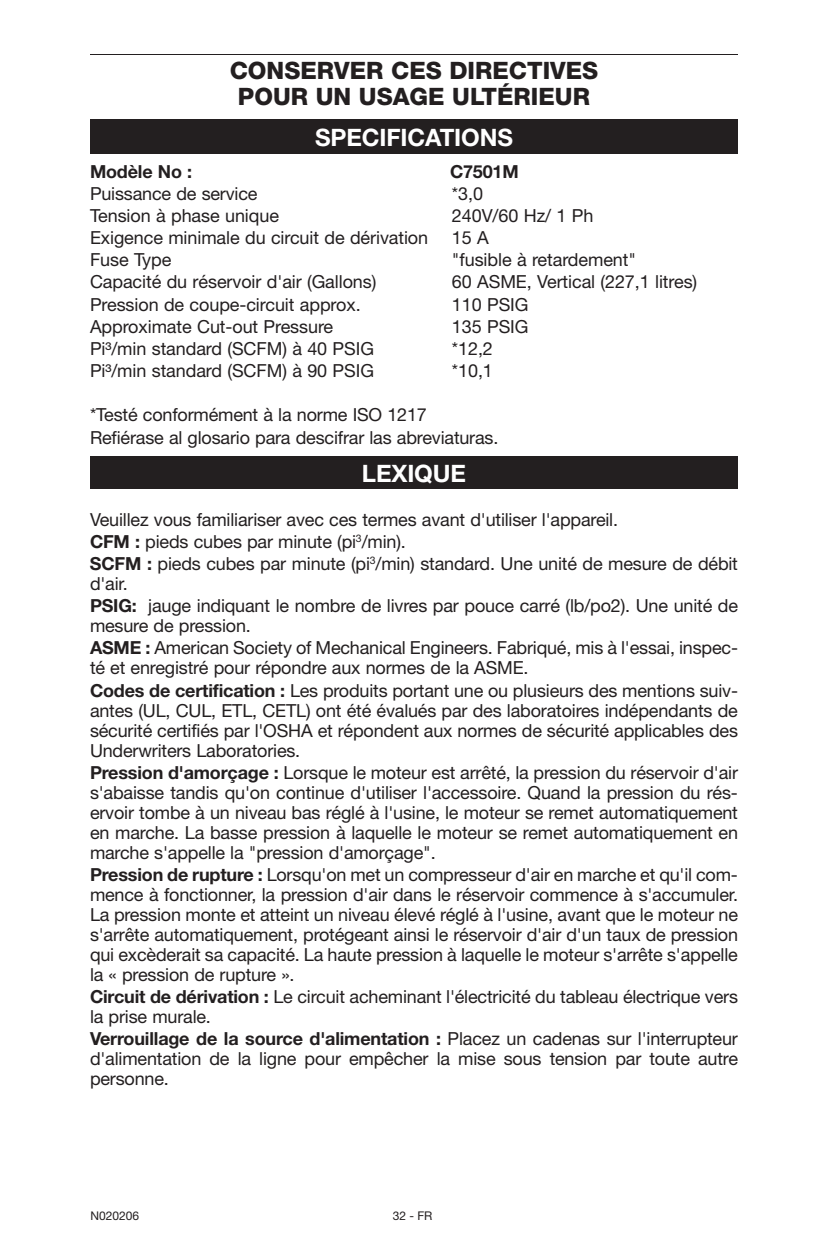
<style>
.page{position:relative;width:828px;height:1260px;background:#fff}
.page>*{position:absolute;margin:0;border:0;box-sizing:border-box;transform-origin:0 0}
.t1{font:800 24px/26px "Helvetica Neue";color:#231f20;text-align:center}
.t2{font:700 24px "Helvetica Neue";letter-spacing:-.005em;color:#fff}
.t3{font:18px/20px "Helvetica Neue";letter-spacing:-.01em;color:#231f20}
.t4{font:700 18px "Helvetica Neue";letter-spacing:-.01em;color:#231f20}
.t5{font:12px "Helvetica Neue";color:#231f20}
.s1{font-weight:700}
</style>
<div class="page">
<hr style="left:90px;top:54px;width:324px;height:1px;background:#231f20">
<hr style="left:414px;top:54px;width:324px;height:1px;background:#231f20">
<div style="left:90px;top:119px;width:648px;height:35px;background:#231f20"></div>
<div style="left:90px;top:456px;width:648px;height:33px;background:#231f20"></div>
<h1 class="t1" style="left:230px;top:57px;width:370px">CONSERVER CES DIRECTIVES<br>POUR UN USAGE ULTÉRIEUR</h1>
<h1 class="t2" style="left:315px;top:123px;width:199px">SPECIFICATIONS</h1>
<p class="t4" style="left:90px;top:160px;width:104px">Modèle No :</p>
<p class="t4" style="left:450px;top:160px;width:70px">C7501M</p>
<p class="t3" style="left:90px;top:183px;width:169px">Puissance de service</p>
<p class="t3" style="left:452px;top:183px;width:33px">*3,0</p>
<p class="t3" style="left:90px;top:205px;width:191px">Tension à phase unique</p>
<p class="t3" style="left:452px;top:205px;width:143px">240V/60 Hz/ 1 Ph</p>
<p class="t3" style="left:90px;top:228px;width:340px">Exigence minimale du circuit de dérivation</p>
<p class="t3" style="left:452px;top:228px;width:38px">15 A</p>
<p class="t3" style="left:90px;top:250px;width:83px">Fuse Type</p>
<p class="t3" style="left:452px;top:250px;width:186px">"fusible à retardement"</p>
<p class="t3" style="left:90px;top:272px;width:288px">Capacité du réservoir d'air (Gallons)</p>
<p class="t3" style="left:452px;top:272px;width:247px">60 ASME, Vertical (227,1 litres)</p>
<p class="t3" style="left:90px;top:294px;width:272px">Pression de coupe-circuit approx.</p>
<p class="t3" style="left:452px;top:294px;width:78px">110 PSIG</p>
<p class="t3" style="left:90px;top:316px;width:245px">Approximate Cut-out Pressure</p>
<p class="t3" style="left:452px;top:316px;width:78px">135 PSIG</p>
<p class="t3" style="left:90px;top:338px;width:286px">Pi³/min standard (SCFM) à 40 PSIG</p>
<p class="t3" style="left:452px;top:338px;width:43px">*12,2</p>
<p class="t3" style="left:90px;top:360px;width:286px">Pi³/min standard (SCFM) à 90 PSIG</p>
<p class="t3" style="left:452px;top:360px;width:43px">*10,1</p>
<p class="t3" style="left:90px;top:404px;width:410px;line-height:22.2px">*Testé conformément à la norme ISO 1217<br>Refiérase al glosario para descifrar las abreviaturas.</p>
<h1 class="t2" style="left:362px;top:458px;width:106px">LEXIQUE</h1>
<p class="t3" style="left:90px;top:508px;width:650px;line-height:22.2px">Veuillez vous familiariser avec ces termes avant d'utiliser l'appareil.<br><span class="s1">CFM :</span> pieds cubes par minute (pi<sup>3</sup>/min).<br><span class="s1">SCFM :</span> pieds cubes par minute (pi<sup>3</sup>/min) standard. Une unité de mesure de débit</p>
<p class="t3" style="left:90px;top:572px;width:650px;line-height:22.2px">d'air.<br><span class="s1">PSIG:</span> jauge indiquant le nombre de livres par pouce carré (lb/po2). Une unité de</p>
<p class="t3" style="left:90px;top:614px;width:650px;line-height:22.2px">mesure de pression.<br><span class="s1">ASME :</span> American Society of Mechanical Engineers. Fabriqué, mis à l'essai, inspec-</p>
<p class="t3" style="left:90px;top:657px;width:650px;line-height:22.2px">té et enregistré pour répondre aux normes de la ASME.<br><span class="s1">Codes de certification :</span> Les produits portant une ou plusieurs des mentions suiv-</p>
<p class="t3" style="left:90px;top:700px;width:649px;text-align:justify">antes (UL, CUL, ETL, CETL) ont été évalués par des laboratoires indépendants de sécurité certifiés par l'OSHA et répondent aux normes de sécurité applicables des Underwriters Laboratories.</p>
<p class="t3" style="left:90px;top:762px;width:650px;text-align:justify"><span class="s1">Pression d'amorçage :</span> Lorsque le moteur est arrêté, la pression du réservoir d'air s'abaisse tandis qu'on continue d'utiliser l'accessoire. Quand la pression du rés&shy;ervoir tombe à un niveau bas réglé à l'usine, le moteur se remet automatiquement en marche. La basse pression à laquelle le moteur se remet automatiquement en marche s'appelle la "pression d'amorçage".</p>
<p class="t3" style="left:90px;top:864px;width:650px;text-align:justify"><span class="s1">Pression de rupture :</span> Lorsqu'on met un compresseur d'air en marche et qu'il com&shy;mence à fonctionner, la pression d'air dans le réservoir commence à s'accumuler.<br>La pression monte et atteint un niveau élevé réglé à l'usine, avant que le moteur ne s'arrête automatiquement, protégeant ainsi le réservoir d'air d'un taux de pression qui excèderait sa capacité. La haute pression à laquelle le moteur s'arrête s'appelle la « pression de rupture ».</p>
<p class="t3" style="left:90px;top:986px;width:650px"><span class="s1">Circuit de dérivation :</span> Le circuit acheminant l'électricité du tableau électrique vers la prise murale.</p>
<p class="t3" style="left:90px;top:1029px;width:650px;text-align:justify"><span class="s1">Verrouillage de la source d'alimentation :</span> Placez un cadenas sur l'interrupteur d'alimentation de la ligne pour empêcher la mise sous tension par toute autre personne.</p>
<p class="t5" style="left:90px;top:1208px;width:50px">N020206</p>
<p class="t5" style="left:393px;top:1208px;width:41px">32 - FR</p>
</div>
